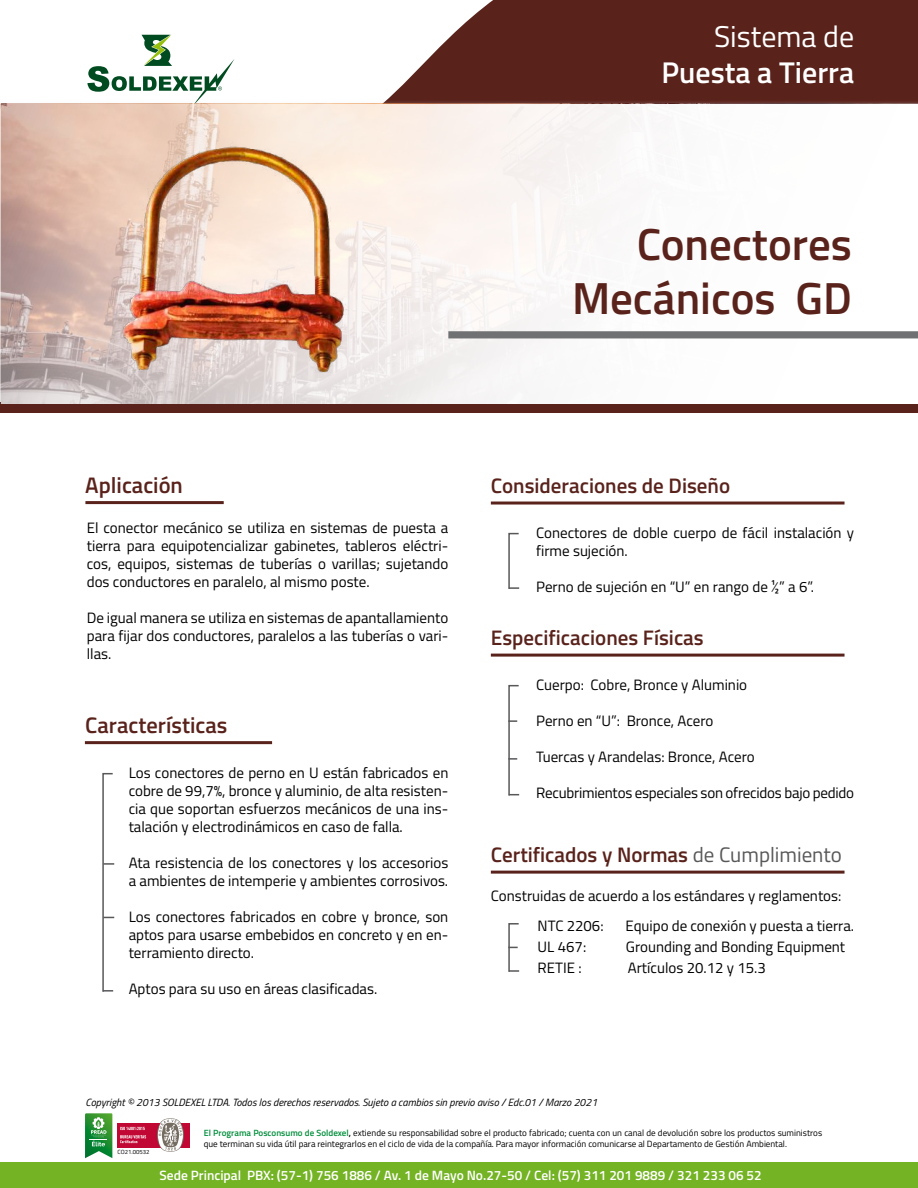
<style>
.page{position:relative;width:918px;height:1188px;background:#fff}
.page>*{position:absolute;margin:0;border:0;box-sizing:border-box;transform-origin:0 0}
.t1{font:600 45px/54px "Titillium Web";color:#59221b;text-align:right}
.t2{font:600 30px "Titillium Web";color:#fff}
.t3{font:30px "Titillium Web";color:#fff}
.t4{font:600 22.5px "Titillium Web";color:#59221b}
.t5{font:600 21px "Titillium Web";color:#59221b}
.t6{font:15px/18px "Titillium Web";color:#000;text-align:justify}
.t7{font:15px/30px "Titillium";color:#000}
.t8{font:600 13.5px "Titillium Web";color:#fff}
.t9{font:italic 10.5px "Titillium Web";color:#000}
.t10{font:9px/10.8px "Titillium Web";color:#000}
.t11{font:6px "Titillium Web";color:#000}
.s1{font-weight:400;color:#58585a}
.s2{font-weight:600;color:#008e3b}
.s3{font-weight:600}
</style>
<div class="page">
<svg style="left:386px;top:0;width:532px;height:100px;background:#693731"></svg>
<svg style="left:87px;top:35px;width:147px;height:65px"></svg>
<div style="left:118px;top:1123px;width:72px;height:24px;background:#c10733"></div>
<svg style="left:120px;top:1127px;width:26px;height:16px"></svg>
<svg style="left:157px;top:1118px;width:27px;height:34px"></svg>
<svg style="left:85px;top:1113px;width:27px;height:45px"></svg>
<div style="left:0;top:1162px;width:918px;height:26px;background:#74b324"></div>
<svg style="left:1px;top:104px;width:917px;height:300px;fill:#fbf7f6"></svg>
<div style="left:448px;top:331px;width:470px;height:7px;background:#707172"></div>
<div style="left:1px;top:404px;width:917px;height:8px;background:#59221b"></div>
<hr style="left:85px;top:501px;width:139px;height:3px;background:#59221b">
<hr style="left:85px;top:741px;width:187px;height:3px;background:#59221b">
<svg style="left:102px;top:773px;width:12px;height:219px"></svg>
<hr style="left:491px;top:502px;width:354px;height:3px;background:#59221b">
<hr style="left:491px;top:654px;width:354px;height:3px;background:#59221b">
<hr style="left:491px;top:871px;width:354px;height:3px;background:#59221b">
<svg style="left:508px;top:532px;width:12px;height:57px"></svg>
<svg style="left:508px;top:923px;width:12px;height:49px"></svg>
<svg style="left:508px;top:684px;width:12px;height:112px"></svg>
<img style="left:118px;top:136px;width:233px;height:256px">
<h2 class="t3" style="left:714px;top:14px;width:142px">Sistema de</h2>
<h2 class="t2" style="left:661px;top:49px;width:194px">Puesta a Tierra</h2>
<h1 class="t1" style="left:572px;top:215px;width:281px">Conectores<br>Mecánicos GD</h1>
<h3 class="t4" style="left:85px;top:468px;width:99px">Aplicación</h3>
<p class="t6" style="left:87px;top:518px;width:363px">El conector mecánico se utiliza en sistemas de puesta a tierra para equipotencializar gabinetes, tableros eléctri&shy;cos, equipos, sistemas de tuberías o varillas; sujetando dos conductores en paralelo, al mismo poste.</p>
<p class="t6" style="left:87px;top:608px;width:363px">De igual manera se utiliza en sistemas de apantallamiento para fijar dos conductores, paralelos a las tuberías o vari&shy;llas.</p>
<h3 class="t4" style="left:85px;top:708px;width:144px">Características</h3>
<p class="t6" style="left:129px;top:763px;width:321px">Los conectores de perno en U están fabricados en cobre de 99,7%, bronce y aluminio, de alta resisten&shy;cia que soportan esfuerzos mecánicos de una ins&shy;talación y electrodinámicos en caso de falla.</p>
<p class="t6" style="left:129px;top:853px;width:321px">Ata resistencia de los conectores y los accesorios a ambientes de intemperie y ambientes corrosivos.</p>
<p class="t6" style="left:129px;top:907px;width:321px">Los conectores fabricados en cobre y bronce, son aptos para usarse embebidos en concreto y en en&shy;terramiento directo.</p>
<p class="t6" style="left:129px;top:979px;width:250px">Aptos para su uso en áreas clasificadas.</p>
<h3 class="t5" style="left:491px;top:470px;width:241px">Consideraciones de Diseño</h3>
<p class="t6" style="left:536px;top:523px;width:320px">Conectores de doble cuerpo de fácil instalación y firme sujeción.</p>
<p class="t6" style="left:536px;top:577px;width:279px">Perno de sujeción en “U” en rango de ½” a 6”.</p>
<h3 class="t5" style="left:491px;top:622px;width:214px">Especificaciones Físicas</h3>
<p class="t6" style="left:536px;top:675px;width:213px">Cuerpo: Cobre, Bronce y Aluminio</p>
<p class="t6" style="left:536px;top:711px;width:179px">Perno en “U”: Bronce, Acero</p>
<p class="t6" style="left:536px;top:747px;width:220px">Tuercas y Arandelas: Bronce, Acero</p>
<p class="t6" style="left:536px;top:783px;width:320px">Recubrimientos especiales son ofrecidos bajo pedido</p>
<h3 class="t5" style="left:491px;top:839px;width:353px">Certificados y Normas <span class="s1">de Cumplimiento</span></h3>
<p class="t7" style="left:538px;top:880px;width:305px;text-indent:-47px">Construidas de acuerdo a los estándares y reglamentos:<br>NTC 2206:</p>
<p class="t7" style="left:626px;top:910px;width:230px">Equipo de conexión y puesta a tierra.</p>
<p class="t7" style="left:538px;top:931px;width:50px">UL 467:</p>
<p class="t7" style="left:626px;top:931px;width:221px">Grounding and Bonding Equipment</p>
<p class="t7" style="left:538px;top:952px;width:45px">RETIE :</p>
<p class="t7" style="left:628px;top:952px;width:139px">Artículos 20.12 y 15.3</p>
<p class="t9" style="left:86px;top:1095px;width:513px">Copyright © 2013 SOLDEXEL LTDA. Todos los derechos reservados. Sujeto a cambios sin previo aviso / Edc.01 / Marzo 2021</p>
<p class="t11" style="left:118px;top:1147px;width:33px">CO21.00532</p>
<p class="t10" style="left:204px;top:1127px;width:620px"><span class="s2">El Programa Posconsumo de Soldexel</span><span class="s3">,</span> extiende su responsabilidad sobre el producto fabricado; cuenta con un canal de devolución sobre los productos suministros que terminan su vida útil para reintegrarlos en el ciclo de vida de la compañía. Para mayor información comunicarse al Departamento de Gestión Ambiental.</p>
<p class="t8" style="left:160px;top:1165px;width:604px">Sede Principal PBX: (57-1) 756 1886 / Av. 1 de Mayo No.27-50 / Cel: (57) 311 201 9889 / 321 233 06 52</p>
</div>
